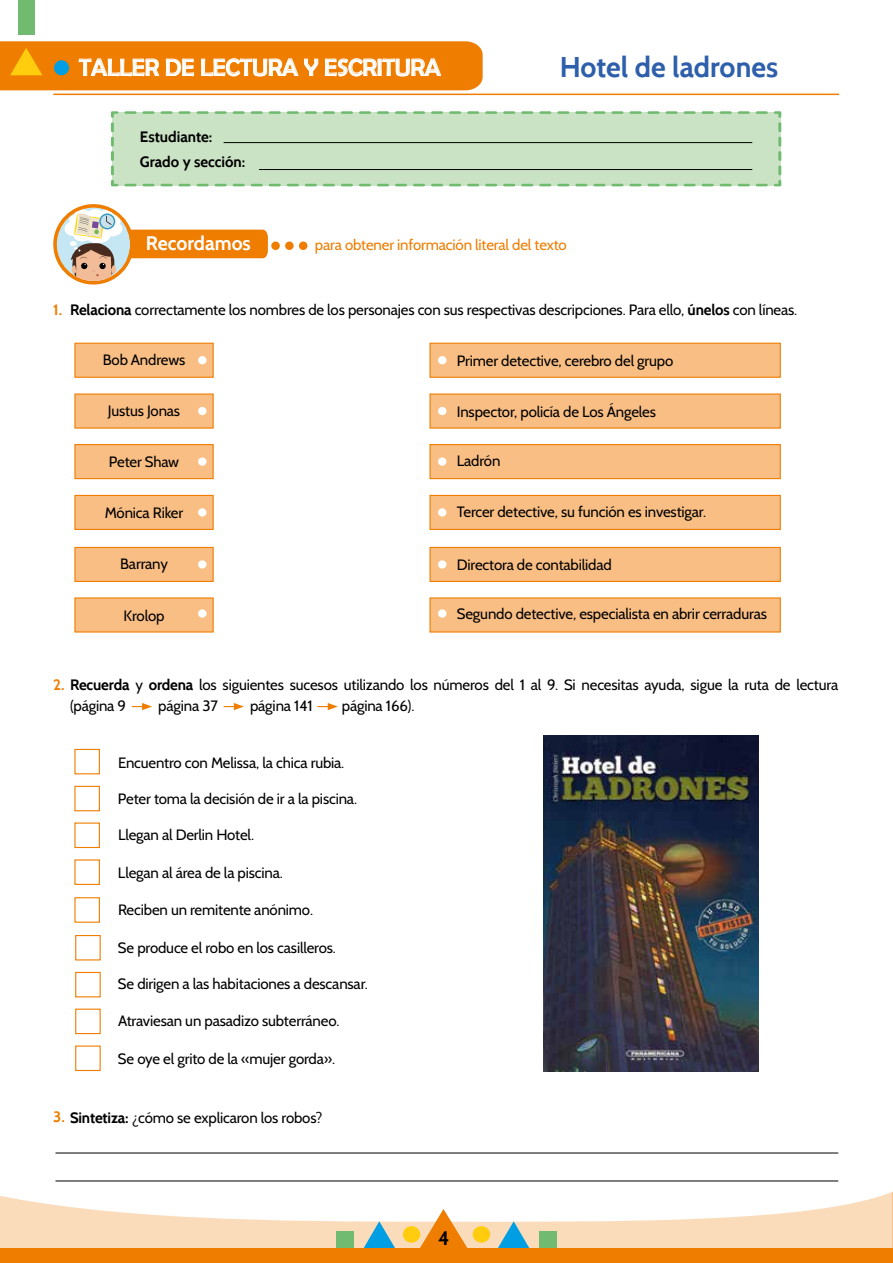
<style>
.page{position:relative;width:893px;height:1263px;background:#fff}
.page>*{position:absolute;margin:0;border:0;box-sizing:border-box;transform-origin:0 0}
.t1{font:700 28.5px "Cabin";color:#2e5faa}
.t2{font:24px "Berlin Sans FB";color:#fff}
.t3{font:700 19.5px "Cabin";color:#fff}
.t4{font:700 19.5px "Cabin";color:#000}
.t5{font:15px "Cabin";letter-spacing:-.01em;color:#000}
.t6{font:15px "Cabin";letter-spacing:-.01em;color:#ef7d00}
.t7{font:700 15px/25.5px "Cabin";color:#000}
.t8{font:700 15px "Cabin";color:#ef7d00}
.s1{font-weight:700}
.s2{font-weight:700;color:#ef7d00}
</style>
<div class="page">
<div style="left:74px;top:343px;width:140px;height:35px;background:#f9be84;border:1px solid #ef7d00"></div>
<div style="left:429px;top:343px;width:352px;height:35px;background:#f9be84;border:1px solid #ef7d00"></div>
<div style="left:74px;top:749px;width:26px;height:25px;border:1px solid #ef7d00"></div>
<div style="left:75px;top:935px;width:26px;height:25px;border:1px solid #ef7d00"></div>
<div style="left:74px;top:444px;width:140px;height:35px;background:#f9be84;border:1px solid #ef7d00"></div>
<div style="left:429px;top:444px;width:352px;height:35px;background:#f9be84;border:1px solid #ef7d00"></div>
<div style="left:74px;top:822px;width:26px;height:26px;border:1px solid #ef7d00"></div>
<div style="left:75px;top:1008px;width:26px;height:26px;border:1px solid #ef7d00"></div>
<div style="left:74px;top:597px;width:140px;height:35px;background:#f9be84;border:1px solid #ef7d00"></div>
<div style="left:429px;top:597px;width:352px;height:35px;background:#f9be84;border:1px solid #ef7d00"></div>
<div style="left:74px;top:393px;width:140px;height:36px;background:#f9be84;border:1px solid #ef7d00"></div>
<div style="left:429px;top:393px;width:352px;height:36px;background:#f9be84;border:1px solid #ef7d00"></div>
<div style="left:74px;top:786px;width:26px;height:25px;border:1px solid #ef7d00"></div>
<div style="left:75px;top:972px;width:26px;height:25px;border:1px solid #ef7d00"></div>
<div style="left:74px;top:547px;width:140px;height:35px;background:#f9be84;border:1px solid #ef7d00"></div>
<div style="left:429px;top:547px;width:352px;height:35px;background:#f9be84;border:1px solid #ef7d00"></div>
<div style="left:74px;top:897px;width:26px;height:26px;border:1px solid #ef7d00"></div>
<div style="left:74px;top:495px;width:140px;height:35px;background:#f9be84;border:1px solid #ef7d00"></div>
<div style="left:429px;top:495px;width:352px;height:35px;background:#f9be84;border:1px solid #ef7d00"></div>
<div style="left:74px;top:859px;width:26px;height:26px;border:1px solid #ef7d00"></div>
<div style="left:75px;top:1045px;width:26px;height:26px;border:1px solid #ef7d00"></div>
<svg style="left:0;top:1192px;width:892px;height:57px;fill:#fadcbb"></svg>
<div style="left:403px;top:1226px;width:17px;height:17px;background:#ffcd0d;border-radius:50%"></div>
<svg style="left:363px;top:1221px;width:33px;height:28px"></svg>
<div style="left:336px;top:1231px;width:18px;height:18px;background:#71bb71"></div>
<div style="left:473px;top:1226px;width:17px;height:17px;background:#ffcd0d;border-radius:50%"></div>
<svg style="left:497px;top:1221px;width:33px;height:28px"></svg>
<div style="left:539px;top:1231px;width:18px;height:18px;background:#71bb71"></div>
<div style="left:0;top:1249px;width:893px;height:14px;background:#ef7d00"></div>
<svg style="left:892px;top:1192px;width:1px;height:57px"></svg>
<svg style="left:411px;top:1209px;width:65px;height:40px"></svg>
<div style="left:112px;top:112px;width:669px;height:74px;background:#cbe3c5"></div>
<div style="left:271px;top:241px;width:9px;height:9px;background:#ef7d00;border-radius:50%"></div>
<div style="left:285px;top:241px;width:9px;height:9px;background:#ef7d00;border-radius:50%"></div>
<div style="left:299px;top:241px;width:8px;height:9px;background:#ef7d00;border-radius:50%"></div>
<svg style="left:0;top:41px;width:483px;height:49px;background:#ee8a18"></svg>
<hr style="left:53px;top:94px;width:786px;height:1px;background:#ef7d00">
<div style="left:18px;top:0;width:17px;height:35px;background:#71bb71"></div>
<svg style="left:124px;top:184px;width:644px;height:2px"></svg>
<svg style="left:774px;top:111px;width:7px;height:75px"></svg>
<svg style="left:124px;top:111px;width:644px;height:3px"></svg>
<svg style="left:111px;top:111px;width:7px;height:75px"></svg>
<hr style="left:224px;top:142px;width:528px;height:1px;background:#000">
<hr style="left:259px;top:169px;width:493px;height:1px;background:#000">
<svg style="left:53px;top:204px;width:215px;height:81px"></svg>
<svg style="left:132px;top:703px;width:20px;height:7px"></svg>
<svg style="left:224px;top:703px;width:20px;height:7px"></svg>
<svg style="left:317px;top:703px;width:21px;height:7px"></svg>
<div style="left:198px;top:356px;width:9px;height:8px;background:#fff;border-radius:50%"></div>
<div style="left:438px;top:356px;width:8px;height:8px;background:#fff;border-radius:50%"></div>
<div style="left:198px;top:457px;width:9px;height:9px;background:#fff;border-radius:50%"></div>
<div style="left:438px;top:457px;width:8px;height:9px;background:#fff;border-radius:50%"></div>
<div style="left:198px;top:407px;width:9px;height:8px;background:#fff;border-radius:50%"></div>
<div style="left:438px;top:407px;width:8px;height:8px;background:#fff;border-radius:50%"></div>
<div style="left:198px;top:508px;width:9px;height:9px;background:#fff;border-radius:50%"></div>
<div style="left:438px;top:508px;width:8px;height:9px;background:#fff;border-radius:50%"></div>
<div style="left:198px;top:609px;width:9px;height:9px;background:#fff;border-radius:50%"></div>
<div style="left:438px;top:609px;width:8px;height:9px;background:#fff;border-radius:50%"></div>
<div style="left:198px;top:560px;width:9px;height:9px;background:#fff;border-radius:50%"></div>
<div style="left:438px;top:560px;width:8px;height:9px;background:#fff;border-radius:50%"></div>
<hr style="left:55px;top:1152px;width:783px;height:1px;background:#000">
<hr style="left:55px;top:1180px;width:783px;height:1px;background:#000">
<img style="left:544px;top:736px;width:215px;height:335px">
<h2 class="t2" style="left:79px;top:54px;width:363px">TALLER DE LECTURA Y ESCRITURA</h2>
<h1 class="t1" style="left:560px;top:50px;width:220px">Hotel de ladrones</h1>
<p class="t7" style="left:140px;top:124px;width:107px">Estudiante:<br>Grado y sección:</p>
<h3 class="t3" style="left:146px;top:232px;width:106px">Recordamos</h3>
<p class="t6" style="left:315px;top:236px;width:253px">para obtener información literal del texto</p>
<p class="t8" style="left:53px;top:301px;width:11px">1.</p>
<p class="t5" style="left:70px;top:301px;width:729px"><span class="s1">Relaciona</span> correctamente los nombres de los personajes con sus respectivas descripciones. Para ello, <span class="s1">únelos</span> con líneas.</p>
<p class="t5" style="left:103px;top:351px;width:84px">Bob Andrews</p>
<p class="t5" style="left:457px;top:352px;width:218px">Primer detective, cerebro del grupo</p>
<p class="t5" style="left:108px;top:401px;width:74px">Justus Jonas</p>
<p class="t5" style="left:457px;top:403px;width:201px">Inspector, policía de Los Ángeles</p>
<p class="t5" style="left:109px;top:453px;width:72px">Peter Shaw</p>
<p class="t5" style="left:457px;top:452px;width:45px">Ladrón</p>
<p class="t5" style="left:105px;top:503px;width:80px">Mónica Riker</p>
<p class="t5" style="left:457px;top:502px;width:251px">Tercer detective, su función es investigar.</p>
<p class="t5" style="left:120px;top:554px;width:49px">Barrany</p>
<p class="t5" style="left:457px;top:556px;width:156px">Directora de contabilidad</p>
<p class="t5" style="left:124px;top:606px;width:42px">Krolop</p>
<p class="t5" style="left:457px;top:605px;width:312px">Segundo detective, especialista en abrir cerraduras</p>
<p class="t5" style="left:53px;top:676px;width:786px"><span class="s2">2.</span> <span class="s1">Recuerda</span> y <span class="s1">ordena</span> los siguientes sucesos utilizando los números del 1 al 9. Si necesitas ayuda, sigue la ruta de lectura</p>
<p class="t5" style="left:70px;top:697px;width:58px">(página 9</p>
<p class="t5" style="left:158px;top:697px;width:61px">página 37</p>
<p class="t5" style="left:250px;top:697px;width:64px">página 141</p>
<p class="t5" style="left:342px;top:697px;width:74px">página 166).</p>
<p class="t5" style="left:118px;top:753px;width:228px">Encuentro con Melissa, la chica rubia.</p>
<p class="t5" style="left:118px;top:789px;width:241px">Peter toma la decisión de ir a la piscina.</p>
<p class="t5" style="left:118px;top:826px;width:138px">Llegan al Derlin Hotel.</p>
<p class="t5" style="left:118px;top:864px;width:166px">Llegan al área de la piscina.</p>
<p class="t5" style="left:118px;top:901px;width:197px">Reciben un remitente anónimo.</p>
<p class="t5" style="left:118px;top:938px;width:219px">Se produce el robo en los casilleros.</p>
<p class="t5" style="left:118px;top:974px;width:251px">Se dirigen a las habitaciones a descansar.</p>
<p class="t5" style="left:118px;top:1012px;width:223px">Atraviesan un pasadizo subterráneo.</p>
<p class="t5" style="left:118px;top:1050px;width:219px">Se oye el grito de la «mujer gorda».</p>
<p class="t5" style="left:53px;top:1108px;width:271px"><span class="s2">3.</span> <span class="s1">Sintetiza:</span> ¿cómo se explicaron los robos?</p>
<h3 class="t4" style="left:438px;top:1226px;width:13px">4</h3>
</div>
